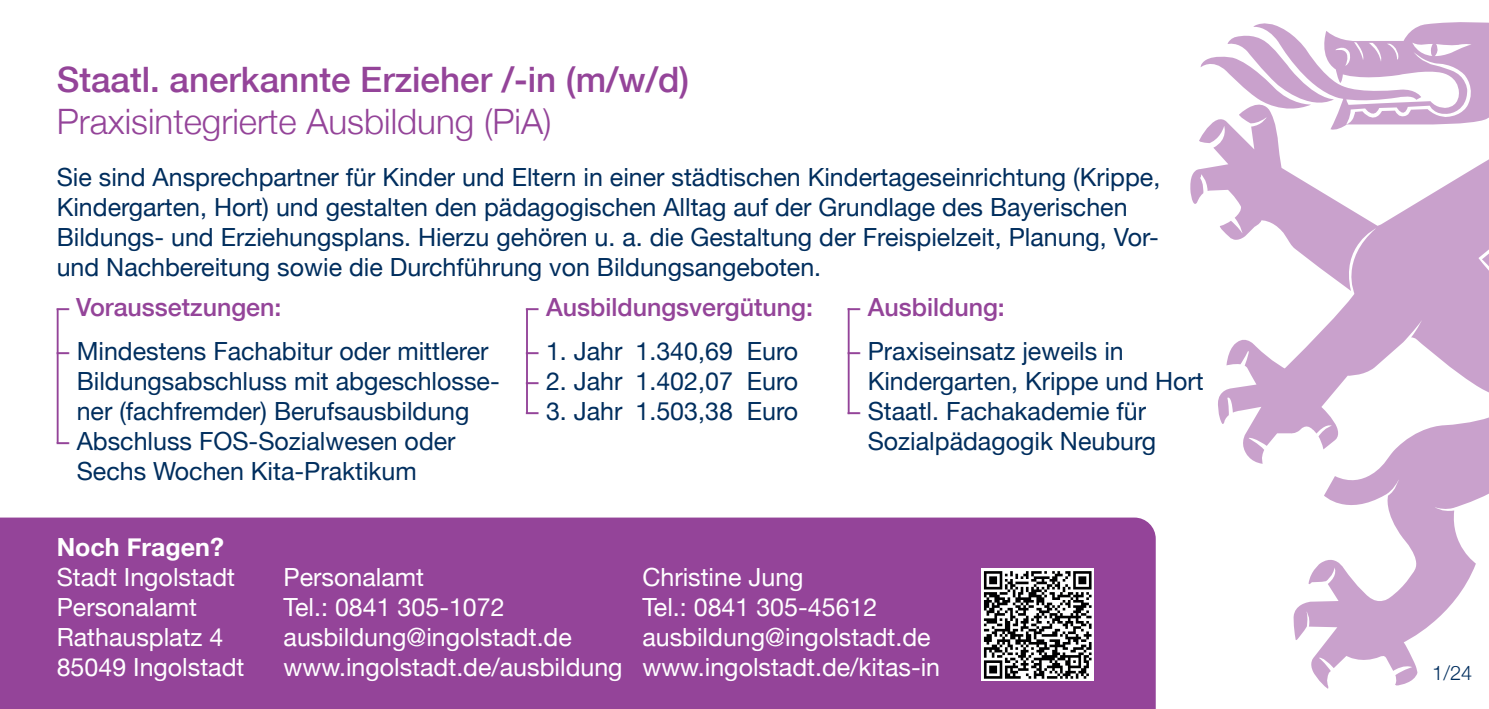
<style>
.page{position:relative;width:1489px;height:709px;background:#fff}
.page>*{position:absolute;margin:0;border:0;box-sizing:border-box;transform-origin:0 0}
.t1{font:500 35px "Helvetica Neue";color:#944499}
.t2{font:300 35px "Helvetica Neue";color:#944499}
.t3{font:25px/30px "Helvetica Neue";color:#002e5e}
.t4{font:25px/30px "Helvetica Neue";color:#fff}
.t5{font:500 25px "Helvetica Neue";color:#944499}
.t6{font:700 25px "Helvetica Neue";color:#fff}
.t7{font:300 20px "Helvetica Neue";color:#002e5e}
.s1{font-weight:400}
.s2{color:#944499}
</style>
<div class="page">
<div style="left:0;top:517px;width:1155px;height:192px;background:#944499"></div>
<svg style="left:1190px;top:132px;width:298px;height:332px"></svg>
<svg style="left:1200px;top:22px;width:288px;height:110px"></svg>
<svg style="left:1292px;top:404px;width:196px;height:285px"></svg>
<hr style="left:526px;top:308px;width:2px;height:106px;background:#944499">
<hr style="left:847px;top:308px;width:2px;height:106px;background:#944499">
<hr style="left:57px;top:309px;width:2px;height:134px;background:#944499">
<svg style="left:981px;top:568px;width:113px;height:113px"></svg>
<svg style="left:983px;top:571px;width:108px;height:107px"></svg>
<h1 class="t1" style="left:57px;top:59px;width:634px">Staatl. anerkannte Erzieher /-in (m/w/d)</h1>
<h1 class="t2" style="left:57px;top:100px;width:496px">Praxisintegrierte Ausbildung (PiA)</h1>
<p class="t3" style="left:57px;top:163px;width:1104px">Sie sind Ansprechpartner für Kinder und Eltern in einer städtischen Kindertageseinrichtung (Krippe, Kindergarten, Hort) und gestalten den pädagogischen Alltag auf der Grundlage des Bayerischen Bildungs- und Erziehungsplans. Hierzu gehören u. a. die Gestaltung der Freispielzeit, Planung, Vor&shy;und Nachbereitung sowie die Durchführung von Bildungsangeboten.</p>
<p class="t5" style="left:57px;top:292px;width:226px"><span class="s1">–</span> Voraussetzungen:</p>
<p class="t3" style="left:77px;top:337px;width:424px;text-indent:-20px"><span class="s2">–</span> Mindestens Fachabitur oder mittlerer<br>Bildungsabschluss mit abgeschlosse&shy;ner (fachfremder) Berufsausbildung</p>
<p class="t3" style="left:77px;top:427px;width:380px;text-indent:-20px"><span class="s2">–</span> Abschluss FOS-Sozialwesen oder<br>Sechs Wochen Kita-Praktikum</p>
<p class="t5" style="left:847px;top:292px;width:159px"><span class="s1">–</span> Ausbildung:</p>
<p class="t3" style="left:867px;top:337px;width:337px;text-indent:-20px"><span class="s2">–</span> Praxiseinsatz jeweils in<br>Kindergarten, Krippe und Hort</p>
<p class="t3" style="left:867px;top:397px;width:290px;text-indent:-20px"><span class="s2">–</span> Staatl. Fachakademie für<br>Sozialpädagogik Neuburg</p>
<p class="t5" style="left:526px;top:292px;width:288px"><span class="s1">–</span> Ausbildungsvergütung:</p>
<p class="t3" style="left:526px;top:337px;width:274px"><span class="s2">–</span> 1. Jahr 1.340,69 Euro</p>
<p class="t3" style="left:526px;top:367px;width:274px"><span class="s2">–</span> 2. Jahr 1.402,07 Euro</p>
<p class="t3" style="left:526px;top:397px;width:274px"><span class="s2">–</span> 3. Jahr 1.503,38 Euro</p>
<p class="t6" style="left:57px;top:531px;width:169px">Noch Fragen?</p>
<p class="t4" style="left:57px;top:563px;width:189px">Stadt Ingolstadt<br>Personalamt<br>Rathausplatz 4<br>85049 Ingolstadt</p>
<p class="t4" style="left:283px;top:563px;width:340px">Personalamt<br>Tel.: 0841 305-1072 ausbildung@ingolstadt.de www.ingolstadt.de/ausbildung</p>
<p class="t4" style="left:642px;top:563px;width:299px">Christine Jung<br>Tel.: 0841 305-45612 ausbildung@ingolstadt.de www.ingolstadt.de/kitas-in</p>
<p class="t7" style="left:1431px;top:660px;width:42px">1/24</p>
</div>
